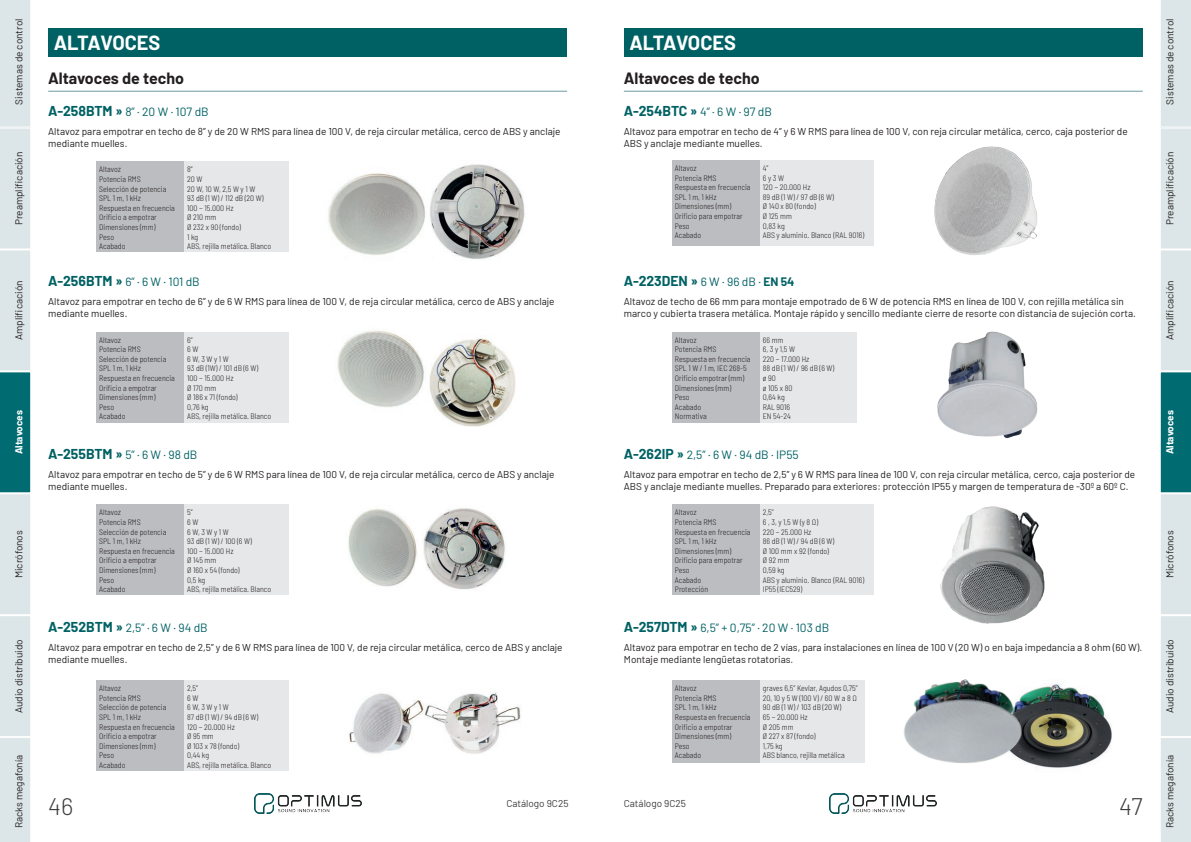
<style>
.page{position:relative;width:1191px;height:842px;background:#fff}
.page>*{position:absolute;margin:0;border:0;box-sizing:border-box;transform-origin:0 0}
.t1{font:300 24px "Barlow";color:#3e3e3f}
.t2{font:700 20px "Barlow";letter-spacing:-.01em;color:#fff}
.t3{font:700 16px "Barlow";color:#231f20}
.t4{font:700 14px "Barlow";color:#006164}
.t5{font:12px "Barlow";color:#006164}
.t6{font:10px/12px "Barlow";color:#231f20}
.t7{font:10px "Barlow";color:#3e3e3f}
.t8{font:700 10px "Barlow";letter-spacing:-.005em;color:#fff}
.t9{font:300 semi-condensed 8px/9.6px "Barlow";color:#231f20}
.s1{font-weight:700;font-size:14px}
.s2{font-weight:400;font-size:12px}
.s3{font-size:12px}
</style>
<div class="page">
<img style="left:254px;top:794px;width:107px;height:20px">
<img style="left:829px;top:794px;width:108px;height:20px">
<hr style="left:48px;top:91px;width:519px;height:1px;background:#6f9ba0">
<div style="left:96px;top:162px;width:88px;height:90px;background:#bcbdc0"></div>
<div style="left:184px;top:162px;width:105px;height:90px;background:#e6e7e9"></div>
<img style="left:337px;top:330px;width:179px;height:96px">
<img style="left:348px;top:508px;width:157px;height:82px">
<img style="left:349px;top:693px;width:172px;height:61px">
<img style="left:328px;top:164px;width:197px;height:95px">
<div style="left:96px;top:332px;width:88px;height:90px;background:#bcbdc0"></div>
<div style="left:184px;top:332px;width:105px;height:90px;background:#e6e7e9"></div>
<div style="left:96px;top:505px;width:88px;height:90px;background:#bcbdc0"></div>
<div style="left:184px;top:505px;width:105px;height:90px;background:#e6e7e9"></div>
<div style="left:96px;top:680px;width:88px;height:91px;background:#bcbdc0"></div>
<div style="left:184px;top:680px;width:105px;height:91px;background:#e6e7e9"></div>
<svg style="left:0;top:0;width:31px;height:842px;background:#bed5d7"></svg>
<div style="left:48px;top:28px;width:519px;height:29px;background:#006164"></div>
<svg style="left:1160px;top:0;width:31px;height:842px;background:#bed5d7"></svg>
<hr style="left:624px;top:91px;width:518px;height:1px;background:#6f9ba0">
<div style="left:672px;top:160px;width:88px;height:85px;background:#bcbdc0"></div>
<div style="left:760px;top:160px;width:113px;height:85px;background:#e6e7e9"></div>
<div style="left:672px;top:505px;width:88px;height:90px;background:#bcbdc0"></div>
<div style="left:760px;top:505px;width:113px;height:90px;background:#e6e7e9"></div>
<img style="left:940px;top:506px;width:105px;height:118px">
<img style="left:934px;top:146px;width:104px;height:109px">
<div style="left:624px;top:28px;width:518px;height:29px;background:#006164"></div>
<div style="left:672px;top:332px;width:88px;height:90px;background:#bcbdc0"></div>
<div style="left:760px;top:332px;width:96px;height:90px;background:#e6e7e9"></div>
<img style="left:937px;top:331px;width:101px;height:108px">
<img style="left:1021px;top:683px;width:91px;height:85px">
<div style="left:672px;top:680px;width:88px;height:83px;background:#bcbdc0"></div>
<div style="left:760px;top:680px;width:105px;height:83px;background:#e6e7e9"></div>
<img style="left:904px;top:679px;width:117px;height:84px">
<p class="t6" style="left:12px;top:105px;width:87px;rotate:-90deg">Sistemas de control</p>
<p class="t6" style="left:12px;top:225px;width:75px;rotate:-90deg">Preamplificación</p>
<p class="t6" style="left:12px;top:340px;width:61px;rotate:-90deg">Amplificación</p>
<p class="t8" style="left:11px;top:454px;width:46px;rotate:-90deg">Altavoces</p>
<p class="t6" style="left:12px;top:578px;width:49px;rotate:-90deg">Micrófonos</p>
<p class="t6" style="left:12px;top:713px;width:75px;rotate:-90deg">Audio distribuido</p>
<p class="t6" style="left:12px;top:828px;width:75px;rotate:-90deg">Racks megafonía</p>
<h2 class="t2" style="left:54px;top:28px;width:108px">ALTAVOCES</h2>
<h3 class="t3" style="left:48px;top:66px;width:137px">Altavoces de techo</h3>
<h3 class="t5" style="left:48px;top:103px;width:162px"><span class="s1">A-258BTM »</span> 8” · 20 W · 107 dB</h3>
<p class="t6" style="left:48px;top:124px;width:514px">Altavoz para empotrar en techo de 8” y de 20 W RMS para línea de 100 V, de reja circular metálica, cerco de ABS y anclaje mediante muelles.</p>
<p class="t9" style="left:99px;top:164px;width:77px">Altavoz<br>Potencia RMS<br>Selección de potencia<br>SPL 1 m, 1 kHz<br>Respuesta en frecuencia<br>Orificio a empotrar<br>Dimensiones (mm)<br>Peso<br>Acabado</p>
<p class="t9" style="left:187px;top:164px;width:86px">8”<br>20 W<br>20 W, 10 W, 2,5 W y 1 W<br>93 dB (1 W) / 112 dB (20 W)<br>100 ~ 15.000 Hz<br>Ø 210 mm<br>Ø 232 x 90 (fondo)<br>1 kg<br>ABS, rejilla metálica. Blanco</p>
<h3 class="t5" style="left:48px;top:273px;width:153px"><span class="s1">A-256BTM »</span> 6” · 6 W · 101 dB</h3>
<p class="t6" style="left:48px;top:294px;width:508px">Altavoz para empotrar en techo de 6” y de 6 W RMS para línea de 100 V, de reja circular metálica, cerco de ABS y anclaje mediante muelles.</p>
<p class="t9" style="left:99px;top:334px;width:77px">Altavoz<br>Potencia RMS<br>Selección de potencia<br>SPL 1 m, 1 kHz<br>Respuesta en frecuencia<br>Orificio a empotrar<br>Dimensiones (mm)<br>Peso<br>Acabado</p>
<p class="t9" style="left:187px;top:334px;width:86px">6”<br>6 W<br>6 W, 3 W y 1 W<br>93 dB (1W) / 101 dB (6 W)<br>100 ~ 15.000 Hz<br>Ø 170 mm<br>Ø 186 x 71 (fondo)<br>0,76 kg<br>ABS, rejilla metálica. Blanco</p>
<h3 class="t5" style="left:48px;top:446px;width:151px"><span class="s1">A-255BTM »</span> 5” · 6 W · 98 dB</h3>
<p class="t6" style="left:48px;top:467px;width:508px">Altavoz para empotrar en techo de 5” y de 6 W RMS para línea de 100 V, de reja circular metálica, cerco de ABS y anclaje mediante muelles.</p>
<p class="t9" style="left:99px;top:507px;width:77px">Altavoz<br>Potencia RMS<br>Selección de potencia<br>SPL 1 m, 1 kHz<br>Respuesta en frecuencia<br>Orificio a empotrar<br>Dimensiones (mm)<br>Peso<br>Acabado</p>
<p class="t9" style="left:187px;top:507px;width:86px">5”<br>6 W<br>6 W, 3 W y 1 W<br>93 dB (1 W) / 100 (6 W)<br>100 ~ 15.000 Hz<br>Ø 145 mm<br>Ø 160 x 54 (fondo)<br>0,5 kg<br>ABS, rejilla metálica. Blanco</p>
<h3 class="t5" style="left:48px;top:619px;width:161px"><span class="s1">A-252BTM »</span> 2,5” · 6 W · 94 dB</h3>
<p class="t6" style="left:48px;top:640px;width:516px">Altavoz para empotrar en techo de 2,5” y de 6 W RMS para línea de 100 V, de reja circular metálica, cerco de ABS y anclaje mediante muelles.</p>
<h1 class="t1" style="left:48px;top:789px;width:27px">46</h1>
<p class="t9" style="left:99px;top:683px;width:77px">Altavoz<br>Potencia RMS<br>Selección de potencia<br>SPL 1 m, 1 kHz<br>Respuesta en frecuencia<br>Orificio a empotrar<br>Dimensiones (mm)<br>Peso<br>Acabado</p>
<p class="t9" style="left:187px;top:683px;width:86px">2,5”<br>6 W<br>6 W, 3 W y 1 W<br>87 dB (1 W) / 94 dB (6 W)<br>120 ~ 20.000 Hz<br>Ø 95 mm<br>Ø 103 x 78 (fondo)<br>0,44 kg<br>ABS, rejilla metálica. Blanco</p>
<p class="t7" style="left:506px;top:796px;width:64px">Catálogo 9C25</p>
<h2 class="t2" style="left:629px;top:28px;width:108px">ALTAVOCES</h2>
<h3 class="t3" style="left:624px;top:66px;width:137px">Altavoces de techo</h3>
<h3 class="t5" style="left:624px;top:103px;width:150px"><span class="s1">A-254BTC »</span> 4” · 6 W · 97 dB</h3>
<p class="t6" style="left:624px;top:124px;width:505px">Altavoz para empotrar en techo de 4” y 6 W RMS para línea de 100 V, con reja circular metálica, cerco, caja posterior de<br>ABS y anclaje mediante muelles.</p>
<p class="t9" style="left:675px;top:163px;width:77px">Altavoz<br>Potencia RMS<br>Respuesta en frecuencia<br>SPL 1 m, 1 kHz<br>Dimensiones (mm)<br>Orificio para empotrar<br>Peso<br>Acabado</p>
<p class="t9" style="left:763px;top:163px;width:103px">4”<br>6 y 3 W<br>120 ~ 20.000 Hz<br>89 dB (1 W) / 97 dB (6 W)<br>Ø 140 x 80 (fondo)<br>Ø 125 mm<br>0,83 kg<br>ABS y aluminio. Blanco (RAL 9016)</p>
<h3 class="t4" style="left:624px;top:271px;width:172px">A-223DEN » <span class="s2">6 W · 96 dB ·</span> <span class="s3">EN 54</span></h3>
<p class="t6" style="left:624px;top:294px;width:513px">Altavoz de techo de 66 mm para montaje empotrado de 6 W de potencia RMS en línea de 100 V, con rejilla metálica sin marco y cubierta trasera metálica. Montaje rápido y sencillo mediante cierre de resorte con distancia de sujeción corta.</p>
<p class="t9" style="left:675px;top:334px;width:77px">Altavoz<br>Potencia RMS<br>Respuesta en frecuencia<br>SPL 1 W / 1 m, IEC 268-5<br>Orificio empotrar (mm)<br>Dimensiones (mm)<br>Peso<br>Acabado<br>Normativa</p>
<p class="t9" style="left:763px;top:334px;width:73px">66 mm<br>6, 3 y 1,5 W<br>220 ~ 17.000 Hz<br>88 dB (1 W) / 96 dB (6 W) ø 90<br>ø 105 x 80<br>0,64 kg<br>RAL 9016<br>EN 54-24</p>
<h3 class="t5" style="left:624px;top:446px;width:176px"><span class="s1">A-262IP »</span> 2,5” · 6 W · 94 dB · IP55</h3>
<p class="t6" style="left:624px;top:467px;width:513px">Altavoz para empotrar en techo de 2,5” y 6 W RMS para línea de 100 V, con reja circular metálica, cerco, caja posterior de<br>ABS y anclaje mediante muelles. Preparado para exteriores: protección IP55 y margen de temperatura de -30º a 60º C.</p>
<p class="t9" style="left:675px;top:507px;width:77px">Altavoz<br>Potencia RMS<br>Respuesta en frecuencia<br>SPL 1 m, 1 kHz<br>Dimensiones (mm)<br>Orificio para empotrar<br>Peso<br>Acabado<br>Protección</p>
<p class="t9" style="left:763px;top:507px;width:103px">2,5’’<br>6 , 3, y 1,5 W (y 8 Ω)<br>220 ~ 25.000 Hz<br>86 dB (1 W) / 94 dB (6 W)<br>Ø 100 mm x 92 (fondo)<br>Ø 92 mm<br>0,59 kg<br>ABS y aluminio. Blanco (RAL 9016)<br>IP55 (IEC529)</p>
<h3 class="t5" style="left:624px;top:619px;width:207px"><span class="s1">A-257DTM »</span> 6,5” + 0,75” · 20 W · 103 dB</h3>
<p class="t6" style="left:624px;top:640px;width:520px">Altavoz para empotrar en techo de 2 vías, para instalaciones en línea de 100 V (20 W) o en baja impedancia a 8 ohm (60 W).<br>Montaje mediante lengüetas rotatorias.</p>
<p class="t9" style="left:675px;top:683px;width:77px">Altavoz<br>Potencia RMS<br>SPL 1 m, 1 kHz<br>Respuesta en frecuencia<br>Orificio a empotrar<br>Dimensiones (mm)<br>Peso<br>Acabado</p>
<p class="t9" style="left:763px;top:683px;width:96px">graves 6,5” Kevlar, Agudos 0,75”<br>20, 10 y 5 W (100 V) / 60 W a 8 Ω<br>90 dB (1 W) / 103 dB (20 W)<br>65 ~ 20.000 Hz<br>Ø 205 mm<br>Ø 227 x 87 (fondo)<br>1,75 kg<br>ABS blanco, rejilla metálica</p>
<p class="t7" style="left:624px;top:796px;width:64px">Catálogo 9C25</p>
<h1 class="t1" style="left:1119px;top:789px;width:25px">47</h1>
<p class="t6" style="left:1163px;top:105px;width:87px;rotate:-90deg">Sistemas de control</p>
<p class="t6" style="left:1163px;top:225px;width:75px;rotate:-90deg">Preamplificación</p>
<p class="t6" style="left:1163px;top:340px;width:61px;rotate:-90deg">Amplificación</p>
<p class="t8" style="left:1162px;top:454px;width:46px;rotate:-90deg">Altavoces</p>
<p class="t6" style="left:1163px;top:578px;width:49px;rotate:-90deg">Micrófonos</p>
<p class="t6" style="left:1163px;top:713px;width:75px;rotate:-90deg">Audio distribuido</p>
<p class="t6" style="left:1163px;top:828px;width:75px;rotate:-90deg">Racks megafonía</p>
</div>
